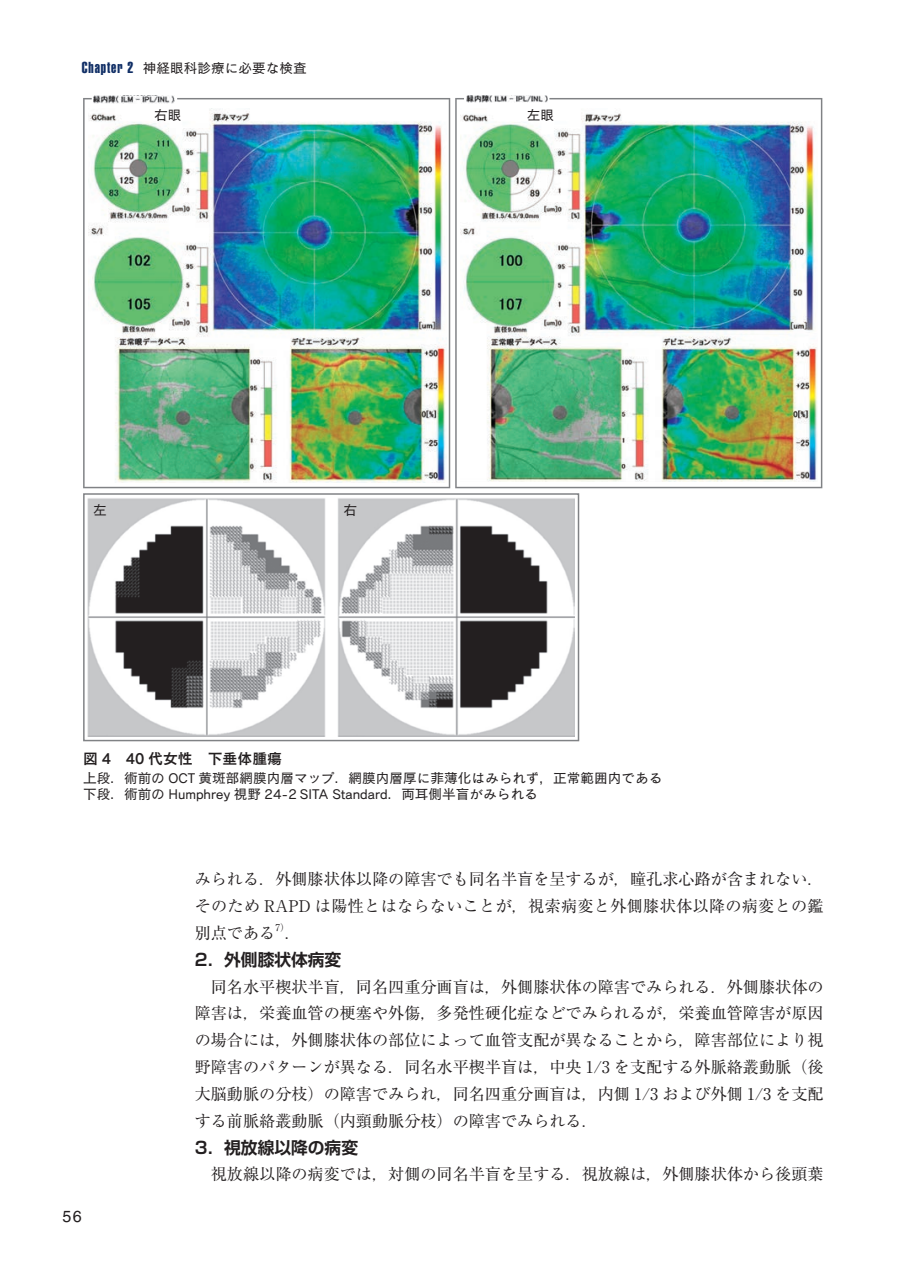
<style>
.page{position:relative;width:903px;height:1275px;background:#fff}
.page>*{position:absolute;margin:0;border:0;box-sizing:border-box;transform-origin:0 0}
.t1{font:700 16.8px "Shin Go Pr 6 De";color:#231f20}
.t2{font:16.1px/26.8px "Ryumin Pr 6";color:#231f20;text-align:justify}
.t3{font:16.1px "Helvetica LT Std";color:#231f20}
.t4{font:14.88px "Cezanne Pro DB";color:#231f20}
.t5{font:13.65px/16.1px "Cezanne Pro M";color:#231f20}
.t6{font:9.45px "Ryumin Pr 6";color:#231f20}
.s1{font-family:"Helvetica LT Std Extra Comp";font-size:15.75px;color:#112f66}
</style>
<div class="page">
<svg style="left:83px;top:98px;width:367px;height:390px"></svg>
<svg style="left:455px;top:98px;width:367px;height:390px"></svg>
<img style="left:88px;top:109px;width:358px;height:374px">
<img style="left:460px;top:108px;width:357px;height:374px">
<img style="left:466px;top:96px;width:81px;height:8px">
<img style="left:93px;top:96px;width:82px;height:8px">
<img style="left:88px;top:498px;width:487px;height:239px">
<div style="left:83px;top:493px;width:496px;height:248px;border:1px solid #808285"></div>
<p class="t5" style="left:82px;top:59px;width:226px"><span class="s1">Chapter 2</span> 神経眼科診療に必要な検査</p>
<p class="t5" style="left:154px;top:106px;width:29px">右眼</p>
<p class="t5" style="left:527px;top:106px;width:29px">左眼</p>
<p class="t5" style="left:93px;top:502px;width:15px">左</p>
<p class="t5" style="left:344px;top:502px;width:15px">右</p>
<p class="t4" style="left:83px;top:749px;width:201px">図 4　40 代女性　下垂体腫瘍</p>
<p class="t5" style="left:83px;top:769px;width:581px">上段．術前の OCT 黄斑部網膜内層マップ．網膜内層厚に菲薄化はみられず，正常範囲内である下段．術前の Humphrey 視野 24-2 SITA Standard．両耳側半盲がみられる</p>
<p class="t3" style="left:63px;top:1207px;width:21px">56</p>
<p class="t2" style="left:195px;top:865px;width:630px">みられる．外側膝状体以降の障害でも同名半盲を呈するが，瞳孔求心路が含まれない．そのため RAPD は陽性とはならないことが，視索病変と外側膝状体以降の病変との鑑別点である</p>
<p class="t6" style="left:275px;top:920px;width:16px">7）</p>
<p class="t2" style="left:285px;top:919px;width:18px">．</p>
<p class="t1" style="left:195px;top:946px;width:148px">2．外側膝状体病変</p>
<p class="t2" style="left:195px;top:972px;width:630px;text-indent:16px">同名水平楔状半盲，同名四重分画盲は，外側膝状体の障害でみられる．外側膝状体の障害は，栄養血管の梗塞や外傷，多発性硬化症などでみられるが，栄養血管障害が原因の場合には，外側膝状体の部位によって血管支配が異なることから，障害部位により視野障害のパターンが異なる．同名水平楔半盲は，中央 1/3 を支配する外脈絡叢動脈（後大脳動脈の分枝）の障害でみられ，同名四重分画盲は，内側 1/3 および外側 1/3 を支配する前脈絡叢動脈（内頸動脈分枝）の障害でみられる．</p>
<p class="t1" style="left:195px;top:1134px;width:165px">3．視放線以降の病変</p>
<p class="t2" style="left:211px;top:1160px;width:614px">視放線以降の病変では，対側の同名半盲を呈する．視放線は，外側膝状体から後頭葉</p>
</div>
